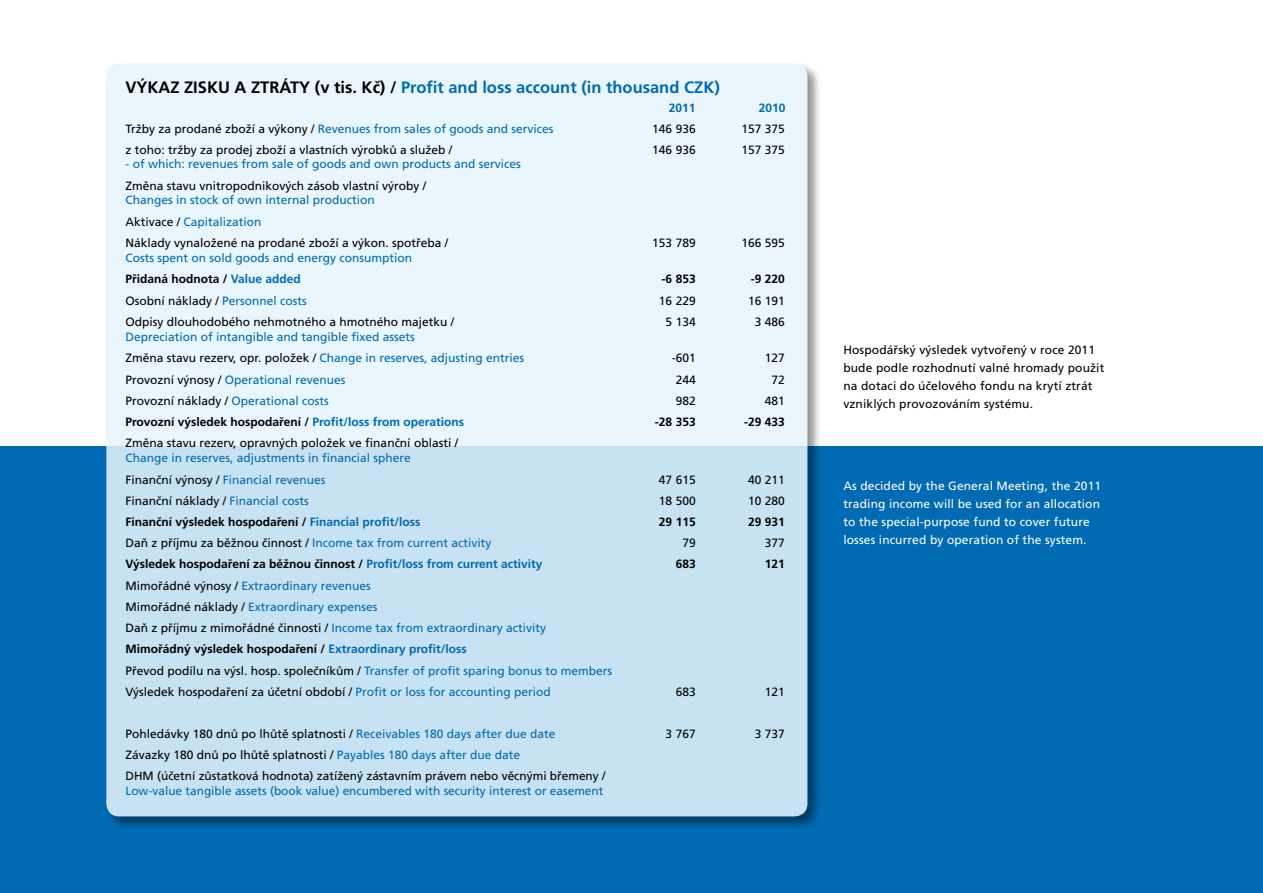
<style>
.page{position:relative;width:1263px;height:893px;background:#fff}
.page>*{position:absolute;margin:0;border:0;box-sizing:border-box;transform-origin:0 0}
.t1{font:700 16.5px "Frutiger CE";color:#006ab3}
.t2{font:12px/21.3px "Frutiger CE";color:#006ab3}
.t3{font:12px/18px "Frutiger CE";color:#000}
.t4{font:700 12px "Frutiger CE";color:#000}
.t5{font:12px/18px "Frutiger CE";letter-spacing:.01em;color:#fff}
.t6{font:700 12px "Frutiger CE";color:#006ab3}
.s1{color:#000}
.s2{color:#006ab3}
.s3{font-weight:700;color:#000}
.s4{font-weight:700}
</style>
<div class="page">
<div style="left:0;top:446px;width:1263px;height:447px;background:#006ab3"></div>
<div style="left:104px;top:61px;width:718px;height:770px;background:#000;opacity:.5"></div>
<svg style="left:106px;top:64px;width:701px;height:752px;fill:#e9f6fc"></svg>
<h1 class="t1" style="left:125px;top:78px;width:596px"><span class="s1">VÝKAZ ZISKU A ZTRÁTY (v tis. Kč) /</span> Profit and loss account (in thousand CZK)</h1>
<p class="t6" style="left:669px;top:101px;width:28px">2011</p>
<p class="t6" style="left:759px;top:101px;width:28px">2010</p>
<p class="t2" style="left:125px;top:118px;width:429px"><span class="s1">Tržby za prodané zboží a výkony /</span> Revenues from sales of goods and services</p>
<p class="t3" style="left:652px;top:120px;width:45px">146 936</p>
<p class="t3" style="left:742px;top:120px;width:45px">157 375</p>
<p class="t3" style="left:125px;top:141px;width:328px">z toho: tržby za prodej zboží a vlastních výrobků a služeb /</p>
<p class="t2" style="left:125px;top:154px;width:397px">- of which: revenues from sale of goods and own products and services</p>
<p class="t3" style="left:652px;top:141px;width:45px">146 936</p>
<p class="t3" style="left:742px;top:141px;width:45px">157 375</p>
<p class="t3" style="left:125px;top:177px;width:302px">Změna stavu vnitropodnikových zásob vlastní výroby /</p>
<p class="t3" style="left:125px;top:190px;width:324px;line-height:21.5px"><span class="s2">Changes in stock of own internal production<br></span>Aktivace / <span class="s2">Capitalization<br></span>Náklady vynaložené na prodané zboží a výkon. spotřeba /</p>
<p class="t2" style="left:125px;top:247px;width:288px">Costs spent on sold goods and energy consumption</p>
<p class="t3" style="left:652px;top:235px;width:45px">153 789</p>
<p class="t3" style="left:742px;top:235px;width:45px">166 595</p>
<p class="t4" style="left:125px;top:272px;width:177px">Přidaná hodnota / <span class="s2">Value added</span></p>
<p class="t4" style="left:662px;top:272px;width:36px">-6 853</p>
<p class="t4" style="left:751px;top:272px;width:36px">-9 220</p>
<p class="t3" style="left:125px;top:292px;width:183px">Osobní náklady / <span class="s2">Personnel costs</span></p>
<p class="t3" style="left:659px;top:292px;width:38px">16 229</p>
<p class="t3" style="left:748px;top:292px;width:38px">16 191</p>
<p class="t3" style="left:125px;top:313px;width:330px">Odpisy dlouhodobého nehmotného a hmotného majetku /</p>
<p class="t2" style="left:125px;top:326px;width:291px">Depreciation of intangible and tangible fixed assets</p>
<p class="t3" style="left:666px;top:313px;width:32px">5 134</p>
<p class="t3" style="left:755px;top:313px;width:32px">3 486</p>
<p class="t2" style="left:125px;top:348px;width:400px"><span class="s1">Změna stavu rezerv, opr. položek /</span> Change in reserves, adjusting entries</p>
<p class="t3" style="left:672px;top:349px;width:26px">-601</p>
<p class="t3" style="left:765px;top:349px;width:22px">127</p>
<p class="t2" style="left:125px;top:369px;width:222px"><span class="s1">Provozní výnosy /</span> Operational revenues</p>
<p class="t3" style="left:676px;top:371px;width:22px">244</p>
<p class="t3" style="left:772px;top:371px;width:15px">72</p>
<p class="t3" style="left:125px;top:392px;width:205px">Provozní náklady / <span class="s2">Operational costs</span></p>
<p class="t3" style="left:676px;top:392px;width:22px">982</p>
<p class="t3" style="left:765px;top:392px;width:22px">481</p>
<p class="t4" style="left:125px;top:414px;width:340px">Provozní výsledek hospodaření / <span class="s2">Profit/loss from operations</span></p>
<p class="t4" style="left:655px;top:414px;width:42px">-28 353</p>
<p class="t4" style="left:744px;top:414px;width:42px">-29 433</p>
<p class="t3" style="left:125px;top:434px;width:334px">Změna stavu rezerv, opravných položek ve finanční oblasti /</p>
<p class="t2" style="left:125px;top:447px;width:287px;line-height:21.8px">Change in reserves, adjustments in financial sphere<br><span class="s1">Finanční výnosy /</span> Financial revenues</p>
<p class="t3" style="left:659px;top:471px;width:38px">47 615</p>
<p class="t3" style="left:748px;top:471px;width:38px">40 211</p>
<p class="t3" style="left:125px;top:492px;width:185px">Finanční náklady / <span class="s2">Financial costs</span></p>
<p class="t3" style="left:659px;top:492px;width:38px">18 500</p>
<p class="t3" style="left:748px;top:492px;width:38px">10 280</p>
<p class="t4" style="left:125px;top:514px;width:296px">Finanční výsledek hospodaření / <span class="s2">Financial profit/loss</span></p>
<p class="t4" style="left:659px;top:514px;width:38px">29 115</p>
<p class="t4" style="left:748px;top:514px;width:38px">29 931</p>
<p class="t2" style="left:125px;top:533px;width:368px"><span class="s1">Daň z příjmu za běžnou činnost /</span> Income tax from current activity</p>
<p class="t3" style="left:682px;top:534px;width:15px">79</p>
<p class="t3" style="left:765px;top:534px;width:22px">377</p>
<p class="t4" style="left:125px;top:557px;width:418px">Výsledek hospodaření za běžnou činnost / <span class="s2">Profit/loss from current activity</span></p>
<p class="t4" style="left:676px;top:557px;width:22px">683</p>
<p class="t4" style="left:765px;top:557px;width:22px">121</p>
<p class="t2" style="left:125px;top:575px;width:488px"><span class="s1">Mimořádné výnosy /</span> Extraordinary revenues<br><span class="s1">Mimořádné náklady /</span> Extraordinary expenses<br><span class="s1">Daň z příjmu z mimořádné činnosti /</span> Income tax from extraordinary activity <span class="s3">Mimořádný výsledek hospodaření /</span> <span class="s4">Extraordinary profit/loss<br></span><span class="s1">Převod podílu na výsl. hosp. společníkům /</span> Transfer of profit sparing bonus to members <span class="s1">Výsledek hospodaření za účetní období /</span> Profit or loss for accounting period</p>
<p class="t3" style="left:676px;top:683px;width:22px">683</p>
<p class="t3" style="left:765px;top:683px;width:22px">121</p>
<p class="t3" style="left:125px;top:725px;width:432px">Pohledávky 180 dnů po lhůtě splatnosti / <span class="s2">Receivables 180 days after due date</span></p>
<p class="t3" style="left:666px;top:725px;width:32px">3 767</p>
<p class="t3" style="left:755px;top:725px;width:32px">3 737</p>
<p class="t3" style="left:125px;top:745px;width:481px;line-height:21.1px">Závazky 180 dnů po lhůtě splatnosti / <span class="s2">Payables 180 days after due date<br></span>DHM (účetní zůstatková hodnota) zatížený zástavním právem nebo věcnými břemeny /</p>
<p class="t2" style="left:125px;top:780px;width:479px">Low-value tangible assets (book value) encumbered with security interest or easement</p>
<p class="t3" style="left:843px;top:341px;width:262px">Hospodářský výsledek vytvořený v roce 2011 bude podle rozhodnutí valné hromady použit na dotaci do účelového fondu na krytí ztrát vzniklých provozováním systému.</p>
<p class="t5" style="left:843px;top:477px;width:259px">As decided by the General Meeting, the 2011 trading income will be used for an allocation to the special-purpose fund to cover future losses incurred by operation of the system.</p>
</div>
